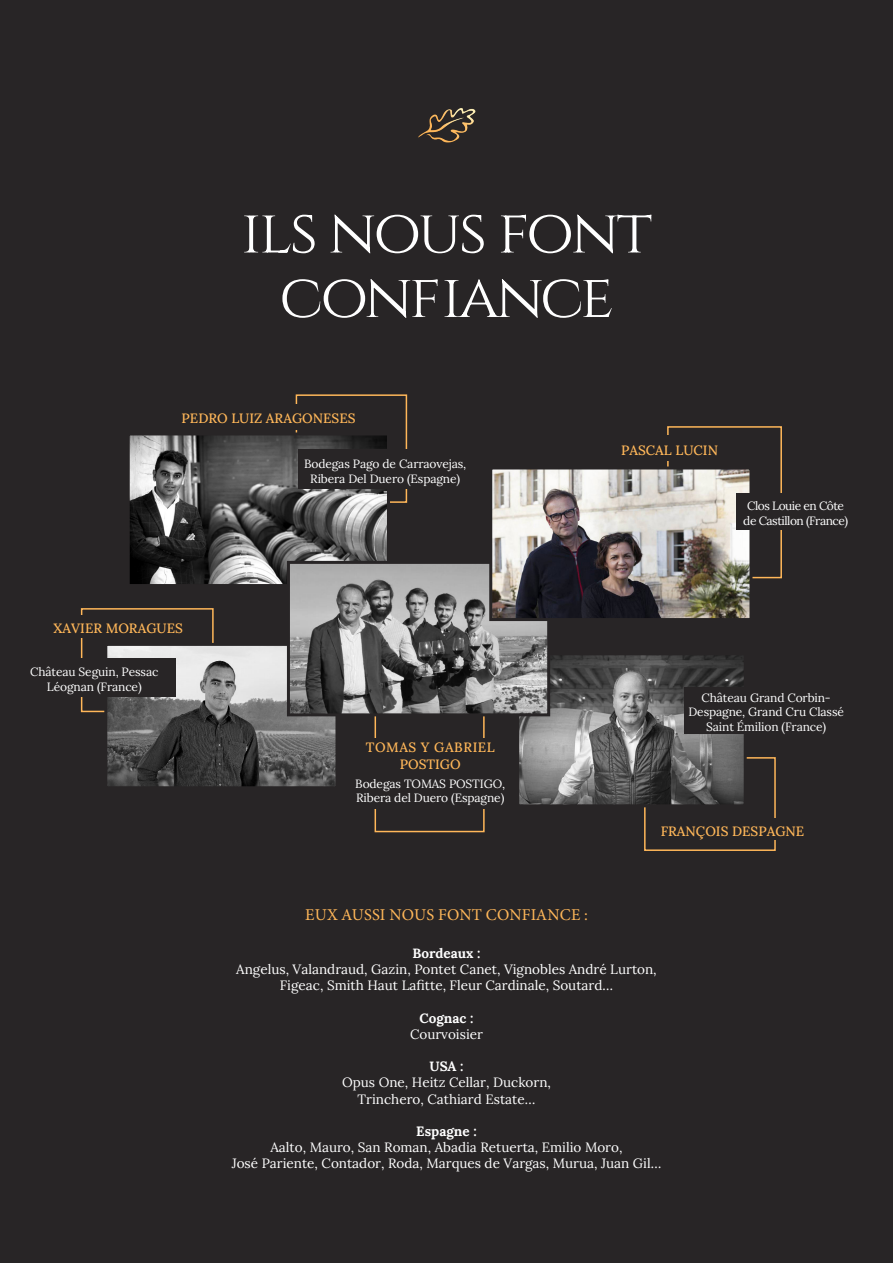
<style>
.page{position:relative;width:893px;height:1263px;background:#282526}
.page>*{position:absolute;margin:0;border:0;box-sizing:border-box;transform-origin:0 0}
.t1{font:61.5px "Cinzel";letter-spacing:-.05em;color:#fff}
.t2{font:16.5px "Minion Pro";letter-spacing:.01em;color:#ffb759}
.t3{font:13.5px "Lora";color:#fff}
.t4{font:13.5px "Lora";color:#ffb759}
.t5{font:700 13.5px "Lora";color:#fff}
.t6{font:13.5px "Lora";letter-spacing:.04em;color:#ffb759}
.t7{font:12px/14.4px "Lora";letter-spacing:-.01em;color:#fff;text-align:center}
.t8{font:12px "Lora";letter-spacing:-.04em;color:#fff}
</style>
<div class="page">
<div style="left:296px;top:394px;width:111px;height:109px;border:2px solid #ffb759"></div>
<img style="left:131px;top:436px;width:255px;height:147px">
<div style="left:127px;top:432px;width:263px;height:155px;border:3px solid #282526"></div>
<div style="left:166px;top:404px;width:205px;height:25px;background:#282526"></div>
<div style="left:644px;top:757px;width:132px;height:94px;border:2px solid #ffb759"></div>
<img style="left:520px;top:656px;width:223px;height:147px">
<div style="left:516px;top:652px;width:231px;height:155px;border:3px solid #282526"></div>
<div style="left:647px;top:819px;width:171px;height:21px;background:#282526"></div>
<div style="left:81px;top:608px;width:133px;height:104px;border:2px solid #ffb759"></div>
<img style="left:108px;top:647px;width:226px;height:138px">
<div style="left:104px;top:643px;width:234px;height:146px;border:3px solid #282526"></div>
<div style="left:37px;top:615px;width:163px;height:22px;background:#282526"></div>
<div style="left:375px;top:695px;width:110px;height:137px;border:2px solid #ffb759"></div>
<img style="left:291px;top:565px;width:255px;height:147px">
<div style="left:287px;top:561px;width:263px;height:155px;border:3px solid #282526"></div>
<div style="left:362px;top:738px;width:137px;height:32px;background:#282526"></div>
<div style="left:667px;top:426px;width:115px;height:152px;border:2px solid #ffb759"></div>
<img style="left:493px;top:470px;width:255px;height:147px">
<div style="left:489px;top:466px;width:263px;height:155px;border:3px solid #282526"></div>
<div style="left:567px;top:435px;width:205px;height:26px;background:#282526"></div>
<img style="left:418px;top:108px;width:58px;height:35px">
<div style="left:349px;top:770px;width:163px;height:39px;background:#282526"></div>
<div style="left:685px;top:687px;width:163px;height:46px;background:#282526"></div>
<div style="left:737px;top:493px;width:118px;height:36px;background:#282526"></div>
<div style="left:298px;top:450px;width:174px;height:39px;background:#282526"></div>
<div style="left:13px;top:658px;width:163px;height:39px;background:#282526"></div>
<p class="t1" style="left:241px;top:192px;width:413px">ILS NOUS FONT</p>
<p class="t1" style="left:279px;top:257px;width:336px">CONFIANCE</p>
<p class="t4" style="left:182px;top:408px;width:176px">PEDRO LUIZ ARAGONESES</p>
<p class="t4" style="left:54px;top:618px;width:131px">XAVIER MORAGUES</p>
<p class="t7" style="left:30px;top:664px;width:130px">Château Seguin, Pessac<br>Léognan (France)</p>
<p class="t7" style="left:304px;top:456px;width:164px">Bodegas Pago de Carraovejas,<br>Ribera Del Duero (Espagne)</p>
<p class="t6" style="left:366px;top:737px;width:131px">TOMAS Y GABRIEL</p>
<p class="t4" style="left:400px;top:754px;width:63px">POSTIGO</p>
<p class="t7" style="left:355px;top:776px;width:151px;text-align:left">Bodegas TOMAS POSTIGO,<br>Ribera del Duero (Espagne)</p>
<p class="t4" style="left:621px;top:440px;width:98px">PASCAL LUCIN</p>
<p class="t8" style="left:747px;top:497px;width:98px">Clos Louie en Côte</p>
<p class="t8" style="left:743px;top:511px;width:106px">de Castillon (France)</p>
<p class="t7" style="left:688px;top:689px;width:157px">Château Grand Corbin-<br>Despagne, Grand Cru Classé<br>Saint Émilion (France)</p>
<p class="t4" style="left:661px;top:821px;width:145px">FRANÇOIS DESPAGNE</p>
<p class="t2" style="left:305px;top:905px;width:284px">EUX AUSSI NOUS FONT CONFIANCE :</p>
<p class="t5" style="left:412px;top:941px;width:69px">Bordeaux :</p>
<p class="t3" style="left:236px;top:959px;width:422px">Angelus, Valandraud, Gazin, Pontet Canet, Vignobles André Lurton,</p>
<p class="t3" style="left:280px;top:975px;width:335px">Figeac, Smith Haut Lafitte, Fleur Cardinale, Soutard…</p>
<p class="t5" style="left:419px;top:1006px;width:55px">Cognac :</p>
<p class="t3" style="left:410px;top:1024px;width:74px">Courvoisier</p>
<p class="t5" style="left:429px;top:1055px;width:36px">USA :</p>
<p class="t3" style="left:342px;top:1072px;width:210px">Opus One, Heitz Cellar, Duckorn,</p>
<p class="t3" style="left:358px;top:1088px;width:179px">Trinchero, Cathiard Estate…</p>
<p class="t5" style="left:416px;top:1120px;width:62px">Espagne :</p>
<p class="t3" style="left:271px;top:1137px;width:353px">Aalto, Mauro, San Roman, Abadia Retuerta, Emilio Moro,</p>
<p class="t3" style="left:232px;top:1153px;width:431px">José Pariente, Contador, Roda, Marques de Vargas, Murua, Juan Gil…</p>
</div>
